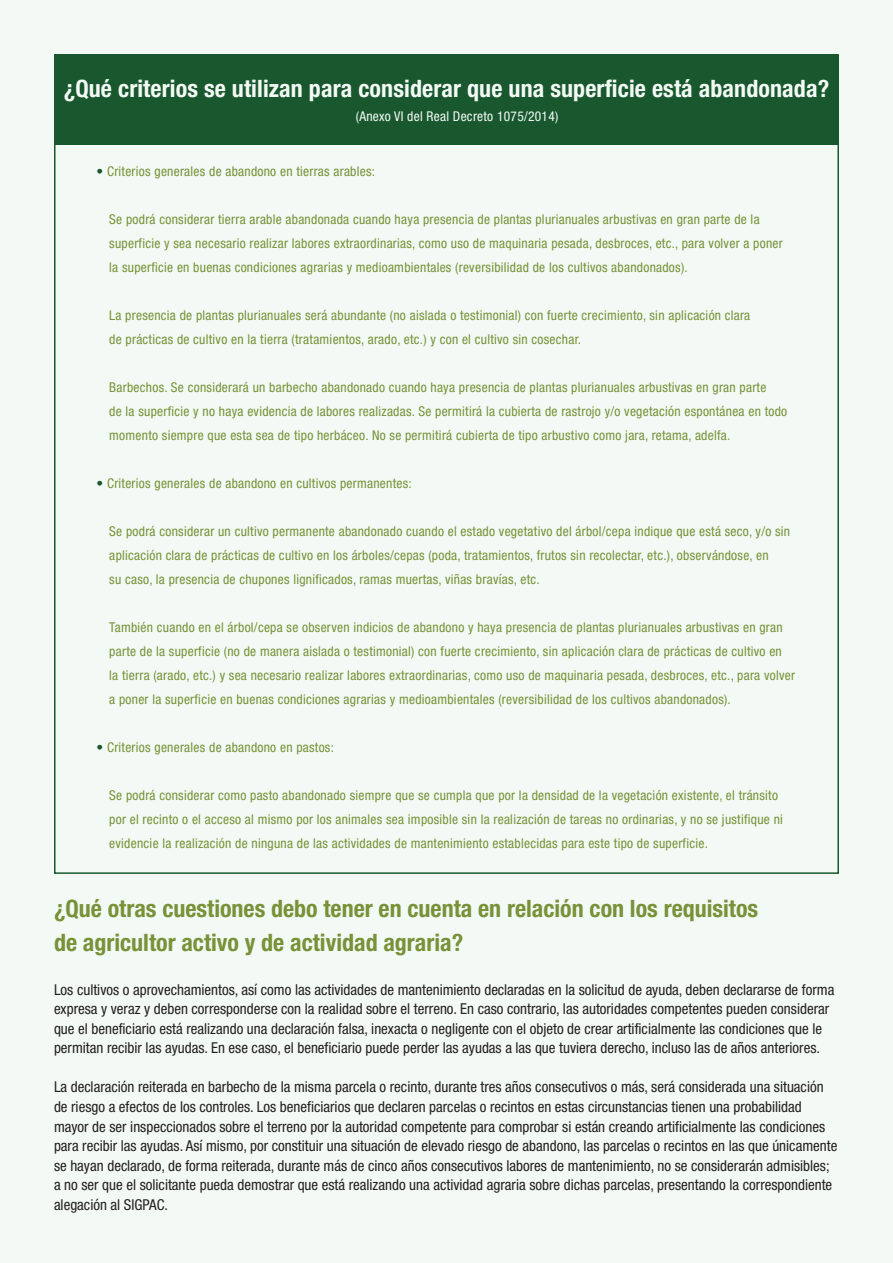
<style>
.page{position:relative;width:893px;height:1263px;background:#f3faf5}
.page>*{position:absolute;margin:0;border:0;box-sizing:border-box;transform-origin:0 0}
.RESPUESTA{font:700 condensed 24px/34.5px "Helvetica Neue";color:#799138}
.RESPUESTA-2{font:700 condensed 24px "Helvetica Neue";letter-spacing:.005em;color:#f3faf5}
.RESPUESTA-3{font:condensed 15px/19.5px "Helvetica Neue";color:#231f20}
.RESPUESTA-4{font:condensed 13.5px/24px "Helvetica Neue";letter-spacing:.02em;color:#799138}
.RESPUESTA-5{font:condensed 13.5px "Helvetica Neue";letter-spacing:.02em;color:#f3faf5}
.s1{color:#19582e}
</style>
<div class="page">
<div style="left:54px;top:54px;width:783px;height:91px;background:#19582e"></div>
<p class="RESPUESTA-2" style="left:64px;top:74px;width:767px">¿Qué criterios se utilizan para considerar que una superficie está abandonada?</p>
<p class="RESPUESTA-5" style="left:356px;top:108px;width:204px">(Anexo VI del Real Decreto 1075/2014)</p>
<p class="RESPUESTA-4" style="left:97px;top:159px;width:280px"><span class="s1">•</span> Criterios generales de abandono en tierras arables:</p>
<p class="RESPUESTA-4" style="left:109px;top:207px;width:675px">Se podrá considerar tierra arable abandonada cuando haya presencia de plantas plurianuales arbustivas en gran parte de la superficie y sea necesario realizar labores extraordinarias, como uso de maquinaria pesada, desbroces, etc., para volver a poner la superficie en buenas condiciones agrarias y medioambientales (reversibilidad de los cultivos abandonados).</p>
<p class="RESPUESTA-4" style="left:109px;top:303px;width:642px">La presencia de plantas plurianuales será abundante (no aislada o testimonial) con fuerte crecimiento, sin aplicación clara de prácticas de cultivo en la tierra (tratamientos, arado, etc.) y con el cultivo sin cosechar.</p>
<p class="RESPUESTA-4" style="left:109px;top:375px;width:679px">Barbechos. Se considerará un barbecho abandonado cuando haya presencia de plantas plurianuales arbustivas en gran parte<br>de la superficie y no haya evidencia de labores realizadas. Se permitirá la cubierta de rastrojo y/o vegetación espontánea en todo momento siempre que esta sea de tipo herbáceo. No se permitirá cubierta de tipo arbustivo como jara, retama, adelfa.</p>
<p class="RESPUESTA-4" style="left:97px;top:471px;width:317px"><span class="s1">•</span> Criterios generales de abandono en cultivos permanentes:</p>
<p class="RESPUESTA-4" style="left:109px;top:519px;width:682px">Se podrá considerar un cultivo permanente abandonado cuando el estado vegetativo del árbol/cepa indique que está seco, y/o sin aplicación clara de prácticas de cultivo en los árboles/cepas (poda, tratamientos, frutos sin recolectar, etc.), observándose, en<br>su caso, la presencia de chupones lignificados, ramas muertas, viñas bravías, etc.</p>
<p class="RESPUESTA-4" style="left:109px;top:615px;width:687px">También cuando en el árbol/cepa se observen indicios de abandono y haya presencia de plantas plurianuales arbustivas en gran parte de la superficie (no de manera aislada o testimonial) con fuerte crecimiento, sin aplicación clara de prácticas de cultivo en<br>la tierra (arado, etc.) y sea necesario realizar labores extraordinarias, como uso de maquinaria pesada, desbroces, etc., para volver a poner la superficie en buenas condiciones agrarias y medioambientales (reversibilidad de los cultivos abandonados).</p>
<p class="RESPUESTA-4" style="left:97px;top:735px;width:239px"><span class="s1">•</span> Criterios generales de abandono en pastos:</p>
<p class="RESPUESTA-4" style="left:109px;top:783px;width:675px">Se podrá considerar como pasto abandonado siempre que se cumpla que por la densidad de la vegetación existente, el tránsito por el recinto o el acceso al mismo por los animales sea imposible sin la realización de tareas no ordinarias, y no se justifique ni evidencie la realización de ninguna de las actividades de mantenimiento establecidas para este tipo de superficie.</p>
<p class="RESPUESTA" style="left:54px;top:891px;width:706px">¿Qué otras cuestiones debo tener en cuenta en relación con los requisitos de agricultor activo y de actividad agraria?</p>
<p class="RESPUESTA-3" style="left:54px;top:980px;width:782px">Los cultivos o aprovechamientos, así como las actividades de mantenimiento declaradas en la solicitud de ayuda, deben declararse de forma expresa y veraz y deben corresponderse con la realidad sobre el terreno. En caso contrario, las autoridades competentes pueden considerar que el beneficiario está realizando una declaración falsa, inexacta o negligente con el objeto de crear artificialmente las condiciones que le permitan recibir las ayudas. En ese caso, el beneficiario puede perder las ayudas a las que tuviera derecho, incluso las de años anteriores.</p>
<p class="RESPUESTA-3" style="left:54px;top:1077px;width:785px">La declaración reiterada en barbecho de la misma parcela o recinto, durante tres años consecutivos o más, será considerada una situación de riesgo a efectos de los controles. Los beneficiarios que declaren parcelas o recintos en estas circunstancias tienen una probabilidad mayor de ser inspeccionados sobre el terreno por la autoridad competente para comprobar si están creando artificialmente las condiciones para recibir las ayudas. Así mismo, por constituir una situación de elevado riesgo de abandono, las parcelas o recintos en las que únicamente se hayan declarado, de forma reiterada, durante más de cinco años consecutivos labores de mantenimiento, no se considerarán admisibles; a no ser que el solicitante pueda demostrar que está realizando una actividad agraria sobre dichas parcelas, presentando la correspondiente alegación al SIGPAC.</p>
</div>
